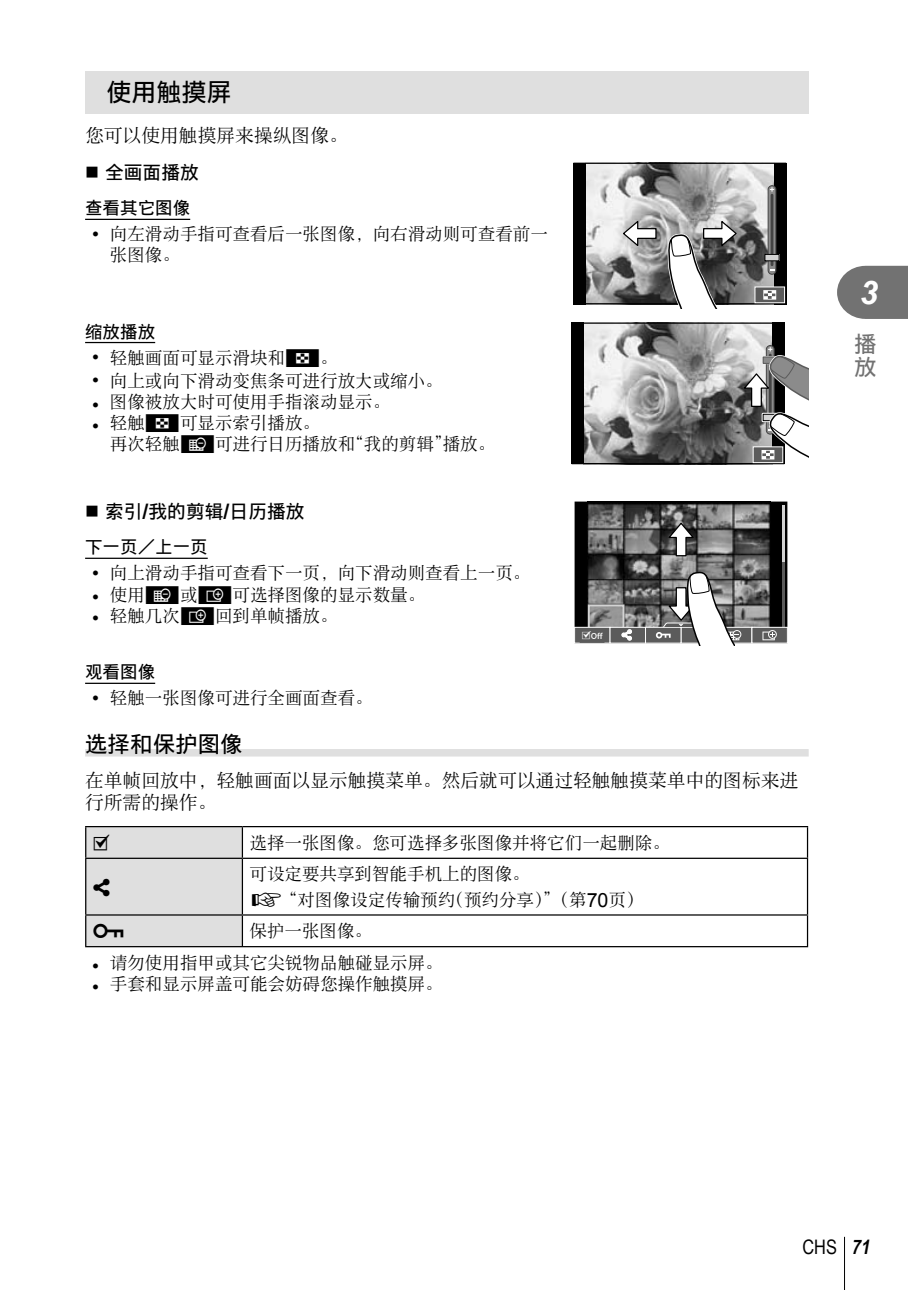
<style>
.page{position:relative;width:908px;height:1290px;background:#fff}
.page>*{position:absolute;margin:0;border:0;box-sizing:border-box;transform-origin:0 0}
.t1{font:italic 700 32.5px "Arial";color:#fff}
.t2{font:25px "DF Hei W5 A";color:#000}
.t3{font:22.5px "DF Hei W5 A";color:#000}
.t4{font:22.5px/22.5px "DF Hei W5 A";color:#727272}
.t5{font:20px "Arial Narrow";color:#000}
.t6{font:18.75px/22.5px "DF Song W3 A";color:#000}
.t7{font:18.75px "DF Hei W5 A";color:#000}
.t8{font:17.5px/21px "DF Song W3 A";color:#000}
.t9{font:17.5px "DF Hei W5 A";color:#000}
.t10{font:17.5px "Olymp 16";color:#000}
.t11{font:17.5px "Olympus";color:#000}
.t12{font:17.5px "Olympus 1";color:#000}
.t13{font:13.25px "Olympus";color:#5b5b5b}
.s1{font-family:"Arial";font-size:19.5px}
.s2{font-family:"Olympus"}
.s3{font-family:"Arial";font-weight:700;font-size:21.5px}
.s4{font-family:"Olympus 1"}
.s5{font-weight:700;font-style:italic}
</style>
<div class="page">
<hr style="left:843px;top:1237px;width:1px;height:53px;background:#000">
<svg style="left:837px;top:266px;width:70px;height:53px;background:#7e7e7e"></svg>
<hr style="left:85px;top:683px;width:70px;height:1px;background:#000">
<div style="left:85px;top:749px;width:723px;height:7px;background:#dfdfdf"></div>
<div style="left:85px;top:71px;width:723px;height:42px;background:#dfdfdf"></div>
<hr style="left:85px;top:219px;width:105px;height:1px;background:#000">
<svg style="left:573px;top:163px;width:212px;height:145px"></svg>
<hr style="left:85px;top:342px;width:70px;height:1px;background:#000">
<svg style="left:571px;top:322px;width:237px;height:143px"></svg>
<hr style="left:85px;top:558px;width:123px;height:1px;background:#000">
<div style="left:570px;top:501px;width:221px;height:146px;background:linear-gradient(to bottom,#fff,#fff)"></div>
<svg style="left:574px;top:501px;width:213px;height:145px;background:#6c6c6c"></svg>
<div style="left:86px;top:827px;width:156px;height:119px;background:#dfdfdf"></div>
<hr style="left:85px;top:826px;width:157px;height:1px;background:#000">
<hr style="left:85px;top:827px;width:1px;height:31px;background:#000">
<hr style="left:242px;top:826px;width:565px;height:1px;background:#000">
<hr style="left:242px;top:827px;width:1px;height:31px;background:#000">
<hr style="left:806px;top:827px;width:1px;height:31px;background:#000">
<hr style="left:85px;top:858px;width:157px;height:1px;background:#000">
<hr style="left:85px;top:859px;width:1px;height:55px;background:#000">
<hr style="left:242px;top:858px;width:565px;height:1px;background:#000">
<hr style="left:242px;top:859px;width:1px;height:55px;background:#000">
<hr style="left:806px;top:859px;width:1px;height:55px;background:#000">
<hr style="left:85px;top:914px;width:157px;height:1px;background:#000">
<hr style="left:85px;top:915px;width:1px;height:31px;background:#000">
<hr style="left:242px;top:914px;width:565px;height:1px;background:#000">
<hr style="left:242px;top:915px;width:1px;height:31px;background:#000">
<hr style="left:806px;top:915px;width:1px;height:31px;background:#000">
<hr style="left:85px;top:946px;width:722px;height:1px;background:#000">
<h2 class="t2" style="left:106px;top:80px;width:126px">使⽤触摸屏</h2>
<p class="t6" style="left:85px;top:124px;width:264px">您可以使⽤触摸屏来操纵图像。</p>
<p class="t7" style="left:85px;top:163px;width:115px">■ 全画⾯播放</p>
<p class="t9" style="left:85px;top:199px;width:106px">查看其它图像</p>
<p class="t8" style="left:110px;top:223px;width:439px;text-indent:-18px"><span class="s1">•</span> 向左滑动⼿指可查看后⼀张图像，向右滑动则可查看前⼀张图像。</p>
<p class="t9" style="left:85px;top:322px;width:71px">缩放播放</p>
<p class="t8" style="left:92px;top:347px;width:247px"><span class="s1">•</span> 轻触画⾯可显⽰滑块和<span class="s2">P</span>。</p>
<p class="t8" style="left:92px;top:370px;width:352px"><span class="s1">•</span> 向上或向下滑动变焦条可进⾏放⼤或缩⼩。</p>
<p class="t8" style="left:92px;top:391px;width:299px"><span class="s1">•</span> 图像被放⼤时可使⽤⼿指滚动显⽰。</p>
<p class="t8" style="left:110px;top:412px;width:386px;text-indent:-18px"><span class="s1">•</span> 轻触<span class="s2">P</span>可显⽰索引播放。<br>再次轻触<span class="s2">Q</span>可进⾏⽇历播放和“我的剪辑”播放。</p>
<p class="t7" style="left:85px;top:502px;width:221px">■ 索引<span class="s3">/</span>我的剪辑<span class="s3">/</span>⽇历播放</p>
<p class="t9" style="left:85px;top:538px;width:124px">下⼀页／上⼀页</p>
<p class="t8" style="left:92px;top:562px;width:439px"><span class="s1">•</span> 向上滑动⼿指可查看下⼀页，向下滑动则查看上⼀页。</p>
<p class="t8" style="left:92px;top:584px;width:334px"><span class="s1">•</span> 使⽤<span class="s2">Q</span>或<span class="s2">R</span>可选择图像的显⽰数量。</p>
<p class="t8" style="left:92px;top:605px;width:247px"><span class="s1">•</span> 轻触⼏次<span class="s2">R</span>回到单帧播放。</p>
<p class="t13" style="left:578px;top:629px;width:29px">S</p>
<p class="t9" style="left:85px;top:663px;width:71px">观看图像</p>
<p class="t8" style="left:92px;top:687px;width:282px"><span class="s1">•</span> 轻触⼀张图像可进⾏全画⾯查看。</p>
<p class="t3" style="left:85px;top:732px;width:159px">选择和保护图像</p>
<p class="t6" style="left:85px;top:769px;width:714px">在单帧回放中，轻触画⾯以显⽰触摸菜单。然后就可以通过轻触触摸菜单中的图标来进⾏所需的操作。</p>
<p class="t10" style="left:93px;top:834px;width:19px">H</p>
<p class="t8" style="left:249px;top:832px;width:421px">选择⼀张图像。您可选择多张图像并将它们⼀起删除。</p>
<p class="t11" style="left:93px;top:878px;width:19px">h</p>
<p class="t8" style="left:249px;top:861px;width:395px;line-height:25.8px">可设定要共享到智能⼿机上的图像。<br><span class="s4">g</span>“对图像设定传输预约（预约分享）”（第<span class="s1">70</span>页）</p>
<p class="t12" style="left:93px;top:920px;width:33px">0</p>
<p class="t8" style="left:249px;top:920px;width:124px">保护⼀张图像。</p>
<p class="t8" style="left:92px;top:952px;width:352px"><span class="s1">•</span> 请勿使⽤指甲或其它尖锐物品触碰显⽰屏。</p>
<p class="t8" style="left:92px;top:973px;width:352px"><span class="s1">•</span> ⼿套和显⽰屏盖可能会妨碍您操作触摸屏。</p>
<h1 class="t1" style="left:859px;top:275px;width:20px">3</h1>
<p class="t4" style="left:853px;top:333px;width:23px">播放</p>
<p class="t5" style="left:802px;top:1235px;width:73px">CHS <span class="s5">71</span></p>
</div>
